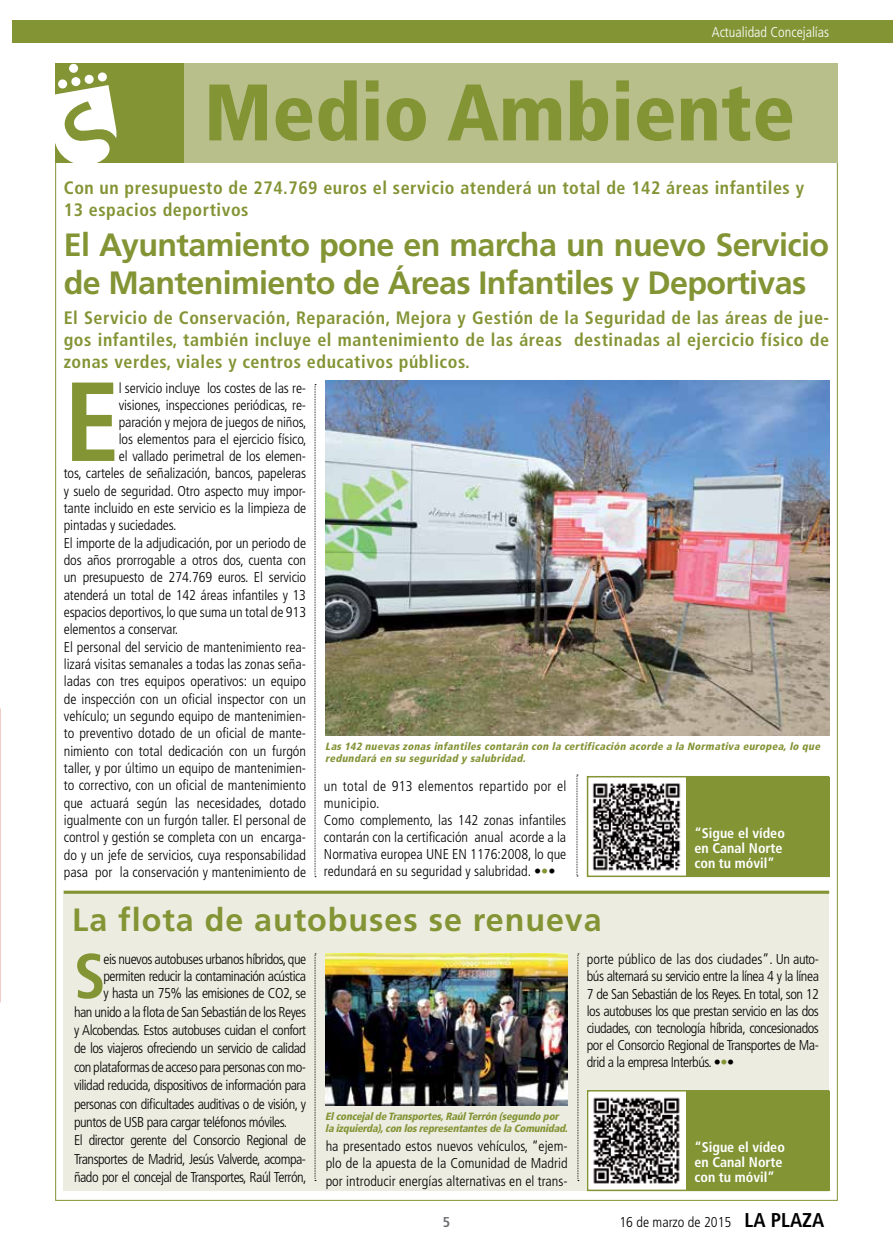
<style>
.page{position:relative;width:893px;height:1255px;background:#fff}
.page>*{position:absolute;margin:0;border:0;box-sizing:border-box;transform-origin:0 0}
.t1{font:700 condensed 112.2px "Frutiger LT Std";color:#839435}
.t2{font:900 condensed 79.95px "Frutiger LT Std";color:#839435}
.t3{font:700 condensed 63.3px "Frutiger LT Std";color:#839435}
.t4{font:700 32.25px/37.5px "Frutiger LT Std";letter-spacing:-.02em;color:#839435}
.t5{font:700 32.25px "Frutiger LT Std";letter-spacing:.03em;color:#839435}
.t6{font:700 condensed 18px/21.6px "Frutiger LT Std";letter-spacing:.03em;color:#839435}
.t7{font:300 condensed 14.25px/17.1px "Frutiger LT Std";letter-spacing:-.01em;color:#000;text-align:justify}
.t8{font:300 condensed 14.25px/18.5px "Frutiger LT Std";letter-spacing:-.035em;color:#000}
.t9{font:300 condensed 14.25px "Frutiger LT Std";color:#fff}
.t10{font:700 condensed 14.25px "Frutiger LT Std";color:#6d6e71}
.t11{font:700 condensed 14.1px/15px "Frutiger LT Std";color:#fff}
.t12{font:italic 900 condensed 10.5px/12px "Frutiger LT Std";color:#839435}
.s1{color:#839435}
.s2{font-weight:700;font-size:19.95px}
</style>
<div class="page">
<div style="left:12px;top:20px;width:881px;height:23px;background:#839435"></div>
<img style="left:0;top:708px;width:1px;height:294px">
<svg style="left:577px;top:774px;width:1px;height:102px"></svg>
<svg style="left:315px;top:384px;width:1px;height:493px"></svg>
<img style="left:325px;top:381px;width:504px;height:355px">
<img style="left:592px;top:783px;width:89px;height:88px">
<div style="left:686px;top:776px;width:143px;height:100px;background:#839435"></div>
<div style="left:587px;top:776px;width:242px;height:101px;border:2px solid #839435"></div>
<div style="left:64px;top:890px;width:765px;height:301px;background:#ecece0"></div>
<svg style="left:315px;top:953px;width:1px;height:228px"></svg>
<svg style="left:578px;top:953px;width:1px;height:228px"></svg>
<hr style="left:64px;top:890px;width:765px;height:3px;background:#839435">
<img style="left:590px;top:1092px;width:96px;height:96px">
<div style="left:686px;top:1090px;width:143px;height:100px;background:#839435"></div>
<div style="left:587px;top:1089px;width:242px;height:102px;border:2px solid #839435"></div>
<img style="left:326px;top:953px;width:241px;height:152px">
<div style="left:55px;top:64px;width:783px;height:99px;background:#b9bf8b"></div>
<div style="left:55px;top:64px;width:129px;height:99px;background:#839435"></div>
<div style="left:71px;top:77px;width:10px;height:9px;background:#fff;border-radius:4px"></div>
<div style="left:69px;top:63px;width:9px;height:10px;background:#fff;border-radius:4px"></div>
<div style="left:58px;top:79px;width:9px;height:10px;background:#fff;border-radius:4px"></div>
<svg style="left:84px;top:74px;width:10px;height:10px"></svg>
<svg style="left:97px;top:72px;width:10px;height:10px"></svg>
<svg style="left:55px;top:85px;width:62px;height:83px"></svg>
<p class="t9" style="left:712px;top:24px;width:119px">Actualidad Concejalías</p>
<h2 class="t2" style="left:204px;top:64px;width:593px">Medio Ambiente</h2>
<p class="t6" style="left:64px;top:177px;width:742px">Con un presupuesto de 274.769 euros el servicio atenderá un total de 142 áreas infantiles y<br>13 espacios deportivos</p>
<h3 class="t4" style="left:64px;top:226px;width:767px">El Ayuntamiento pone en marcha un nuevo Servicio de Mantenimiento de Áreas Infantiles y Deportivas</h3>
<p class="t6" style="left:64px;top:307px;width:767px;text-align:justify">El Servicio de Conservación, Reparación, Mejora y Gestión de la Seguridad de las áreas de jue&shy;gos infantiles, también incluye el mantenimiento de las áreas destinadas al ejercicio físico de zonas verdes, viales y centros educativos públicos.</p>
<h1 class="t1" style="left:64px;top:355px;width:44px">E</h1>
<p class="t7" style="left:119px;top:379px;width:189px">l servicio incluye los costes de las re-</p>
<p class="t7" style="left:119px;top:396px;width:189px">visiones, inspecciones periódicas, re-</p>
<p class="t7" style="left:119px;top:413px;width:189px">paración y mejora de juegos de niños,</p>
<p class="t7" style="left:119px;top:430px;width:189px">los elementos para el ejercicio físico,</p>
<p class="t7" style="left:119px;top:447px;width:189px">el vallado perimetral de los elemen-</p>
<p class="t7" style="left:64px;top:465px;width:244px">tos, carteles de señalización, bancos, papeleras</p>
<p class="t7" style="left:64px;top:482px;width:244px">y suelo de seguridad. Otro aspecto muy impor-</p>
<p class="t7" style="left:64px;top:499px;width:244px">tante incluido en este servicio es la limpieza de</p>
<p class="t7" style="left:64px;top:517px;width:114px">pintadas y suciedades.</p>
<p class="t7" style="left:64px;top:534px;width:244px">El importe de la adjudicación, por un periodo de</p>
<p class="t7" style="left:64px;top:551px;width:244px">dos años prorrogable a otros dos, cuenta con</p>
<p class="t7" style="left:64px;top:569px;width:244px">un presupuesto de 274.769 euros. El servicio</p>
<p class="t7" style="left:64px;top:586px;width:244px">atenderá un total de 142 áreas infantiles y 13</p>
<p class="t7" style="left:64px;top:603px;width:244px">espacios deportivos, lo que suma un total de 913</p>
<p class="t7" style="left:64px;top:621px;width:116px">elementos a conservar.</p>
<p class="t7" style="left:64px;top:638px;width:244px">El personal del servicio de mantenimiento rea-</p>
<p class="t7" style="left:64px;top:655px;width:244px">lizará visitas semanales a todas las zonas seña-</p>
<p class="t7" style="left:64px;top:673px;width:244px">ladas con tres equipos operativos: un equipo</p>
<p class="t7" style="left:64px;top:690px;width:244px">de inspección con un oficial inspector con un</p>
<p class="t7" style="left:64px;top:707px;width:244px">vehículo; un segundo equipo de mantenimien-</p>
<p class="t7" style="left:64px;top:725px;width:244px">to preventivo dotado de un oficial de mante-</p>
<p class="t7" style="left:64px;top:742px;width:244px">nimiento con total dedicación con un furgón</p>
<p class="t7" style="left:64px;top:759px;width:244px">taller, y por último un equipo de mantenimien-</p>
<p class="t7" style="left:64px;top:777px;width:244px">to correctivo, con un oficial de mantenimiento</p>
<p class="t7" style="left:64px;top:794px;width:244px">que actuará según las necesidades, dotado</p>
<p class="t7" style="left:64px;top:811px;width:244px">igualmente con un furgón taller. El personal de</p>
<p class="t7" style="left:64px;top:829px;width:244px">control y gestión se completa con un encarga-</p>
<p class="t7" style="left:64px;top:846px;width:244px">do y un jefe de servicios, cuya responsabilidad</p>
<p class="t7" style="left:64px;top:863px;width:244px">pasa por la conservación y mantenimiento de</p>
<p class="t12" style="left:325px;top:740px;width:499px">Las 142 nuevas zonas infantiles contarán con la certificación acorde a la Normativa europea,lo que redundará en su seguridad y salubridad.</p>
<p class="t7" style="left:324px;top:777px;width:244px;text-align:left">un total de 913 elementos repartido por el municipio.<br>Como complemento, las 142 zonas infantiles contarán con la certificación anual acorde a la Normativa europea UNE EN 1176:2008, lo que redundará en su seguridad y salubridad. •<span class="s1">•</span>•</p>
<p class="t11" style="left:694px;top:825px;width:92px">“Sigue el vídeo en Canal Norte con tu móvil”</p>
<h3 class="t5" style="left:72px;top:900px;width:531px">La flota de autobuses se renueva</h3>
<h3 class="t3" style="left:74px;top:938px;width:27px">S</h3>
<p class="t7" style="left:103px;top:950px;width:204px">eis nuevos autobuses urbanos híbridos, que permiten reducir la contaminación acústica y hasta un 75% las emisiones de CO2, se</p>
<p class="t8" style="left:74px;top:1002px;width:234px">han unido a la flota de San Sebastián de los Reyes y Alcobendas. Estos autobuses cuidan el confort de los viajeros ofreciendo un servicio de calidad con plataformas de acceso para personas con mo&shy;vilidad reducida, dispositivos de información para personas con dificultades auditivas o de visión, y puntos de USB para cargar teléfonos móviles.<br>El director gerente del Consorcio Regional de Transportes de Madrid, Jesús Valverde, acompa&shy;ñado por el concejal de Transportes, Raúl Terrón,</p>
<p class="t12" style="left:325px;top:1109px;width:247px">Elconcejalde Transportes,RaúlTerrón (segundo por la izquierda),con losrepresentantesde la Comunidad.</p>
<p class="t7" style="left:326px;top:1137px;width:244px">ha presentado estos nuevos vehículos, “ejem&shy;plo de la apuesta de la Comunidad de Madrid por introducir energías alternativas en el trans-</p>
<p class="t7" style="left:587px;top:951px;width:234px">porte público de las dos ciudades”. Un auto&shy;bús alternará su servicio entre la línea 4 y la línea 7 de San Sebastián de los Reyes. En total, son 12 los autobuses los que prestan servicio en las dos ciudades, con tecnología híbrida, concesionados por el Consorcio Regional de Transportes de Ma&shy;drid a la empresa Interbús. •<span class="s1">•</span>•</p>
<p class="t11" style="left:694px;top:1139px;width:92px">“Sigue el vídeo en Canal Norte con tu móvil”</p>
<p class="t10" style="left:443px;top:1213px;width:9px">5</p>
<p class="t7" style="left:619px;top:1213px;width:206px">16 de marzo de 2015 <span class="s2">LA PLAZA</span></p>
</div>
